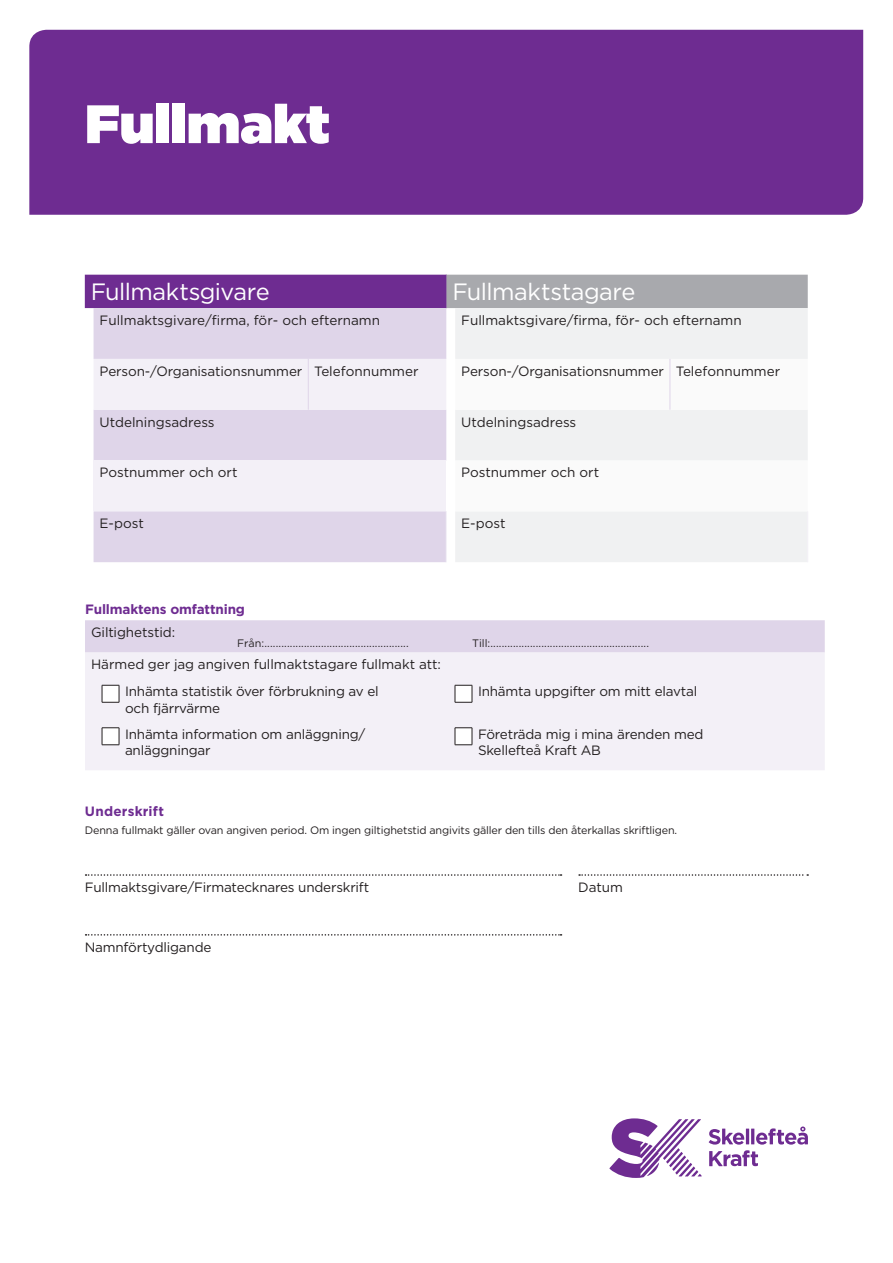
<style>
.page{position:relative;width:893px;height:1263px;background:#fff}
.page>*{position:absolute;margin:0;border:0;box-sizing:border-box;transform-origin:0 0}
.t1{font:900 54px "Gotham";color:#fff}
.t2{font:23.7px "Gotham";letter-spacing:-.02em;color:#fff}
.t3{font:13.5px/16.8px "Gotham";letter-spacing:-.01em;color:#231f20}
.t4{font:700 13.5px "Gotham";letter-spacing:-.01em;color:#6e2c91}
.t5{font:700 13.5px "Gotham";letter-spacing:.02em;color:#6e2c91}
.t6{font:10.8px "Gotham";letter-spacing:-.015em;color:#231f20}
</style>
<div class="page">
<div style="left:29px;top:30px;width:834px;height:185px;background:#6e2c91"></div>
<svg style="left:609px;top:1118px;width:93px;height:60px"></svg>
<svg style="left:709px;top:1128px;width:35px;height:16px"></svg>
<hr style="left:746px;top:1128px;width:3px;height:16px;background:#6e2c91">
<hr style="left:751px;top:1128px;width:3px;height:16px;background:#6e2c91">
<svg style="left:756px;top:1126px;width:52px;height:18px"></svg>
<svg style="left:709px;top:1150px;width:49px;height:16px"></svg>
<div style="left:85px;top:620px;width:740px;height:32px;background:#dfd5e9"></div>
<div style="left:85px;top:652px;width:740px;height:118px;background:#f3f0f7"></div>
<div style="left:102px;top:685px;width:371px;height:60px;background:#f3f0f7"></div>
<svg style="left:86px;top:874px;width:476px;height:2px"></svg>
<svg style="left:579px;top:874px;width:229px;height:2px"></svg>
<svg style="left:86px;top:934px;width:476px;height:1px"></svg>
<div style="left:94px;top:308px;width:352px;height:254px;background:#dfd5e9"></div>
<div style="left:94px;top:359px;width:352px;height:51px;background:#f3f0f7"></div>
<div style="left:94px;top:460px;width:352px;height:51px;background:#f3f0f7"></div>
<hr style="left:446px;top:511px;width:1px;height:51px;background:#f3f0f7">
<hr style="left:308px;top:359px;width:1px;height:51px;background:#dfd5e9">
<svg style="left:85px;top:275px;width:723px;height:33px;background:#8b6a9f"></svg>
<div style="left:455px;top:308px;width:353px;height:254px;background:#f0f1f2"></div>
<svg style="left:455px;top:359px;width:353px;height:152px"></svg>
<hr style="left:807px;top:511px;width:1px;height:51px;background:#f3f0f7">
<hr style="left:670px;top:359px;width:1px;height:51px;background:#dfd5e9">
<h1 class="t1" style="left:85px;top:85px;width:246px">Fullmakt</h1>
<h2 class="t2" style="left:91px;top:276px;width:180px">Fullmaktsgivare</h2>
<p class="t3" style="left:100px;top:311px;width:282px">Fullmaktsgivare/firma, för- och efternamn</p>
<p class="t3" style="left:100px;top:362px;width:320px">Person-/Organisationsnummer Telefonnummer</p>
<p class="t3" style="left:100px;top:413px;width:117px">Utdelningsadress</p>
<p class="t3" style="left:100px;top:464px;width:139px">Postnummer och ort</p>
<p class="t3" style="left:100px;top:515px;width:46px">E-post</p>
<h2 class="t2" style="left:452px;top:276px;width:184px">Fullmaktstagare</h2>
<p class="t3" style="left:461px;top:311px;width:282px">Fullmaktsgivare/firma, för- och efternamn</p>
<p class="t3" style="left:461px;top:362px;width:320px">Person-/Organisationsnummer Telefonnummer</p>
<p class="t3" style="left:461px;top:413px;width:117px">Utdelningsadress</p>
<p class="t3" style="left:461px;top:464px;width:139px">Postnummer och ort</p>
<p class="t3" style="left:461px;top:515px;width:46px">E-post</p>
<p class="t4" style="left:85px;top:600px;width:162px">Fullmaktens omfattning</p>
<p class="t3" style="left:91px;top:624px;width:86px">Giltighetstid:</p>
<p class="t6" style="left:237px;top:636px;width:173px">Från:...................................................</p>
<p class="t6" style="left:472px;top:636px;width:178px">Till:........................................................</p>
<p class="t3" style="left:125px;top:651px;width:318px;line-height:26.7px;text-indent:-34px">Härmed ger jag angiven fullmaktstagare fullmakt att:<br>Inhämta statistik över förbrukning av el</p>
<p class="t3" style="left:125px;top:699px;width:97px">och fjärrvärme</p>
<p class="t3" style="left:478px;top:683px;width:221px">Inhämta uppgifter om mitt elavtal</p>
<p class="t3" style="left:125px;top:725px;width:242px">Inhämta information om anläggning/ anläggningar</p>
<p class="t3" style="left:478px;top:725px;width:227px">Företräda mig i mina ärenden med<br>Skellefteå Kraft AB</p>
<p class="t5" style="left:85px;top:802px;width:81px">Underskrift</p>
<p class="t6" style="left:85px;top:823px;width:594px">Denna fullmakt gäller ovan angiven period. Om ingen giltighetstid angivits gäller den tills den återkallas skriftligen.</p>
<p class="t3" style="left:85px;top:878px;width:286px">Fullmaktsgivare/Firmatecknares underskrift</p>
<p class="t3" style="left:578px;top:878px;width:46px">Datum</p>
<p class="t3" style="left:85px;top:938px;width:128px">Namnförtydligande</p>
</div>
